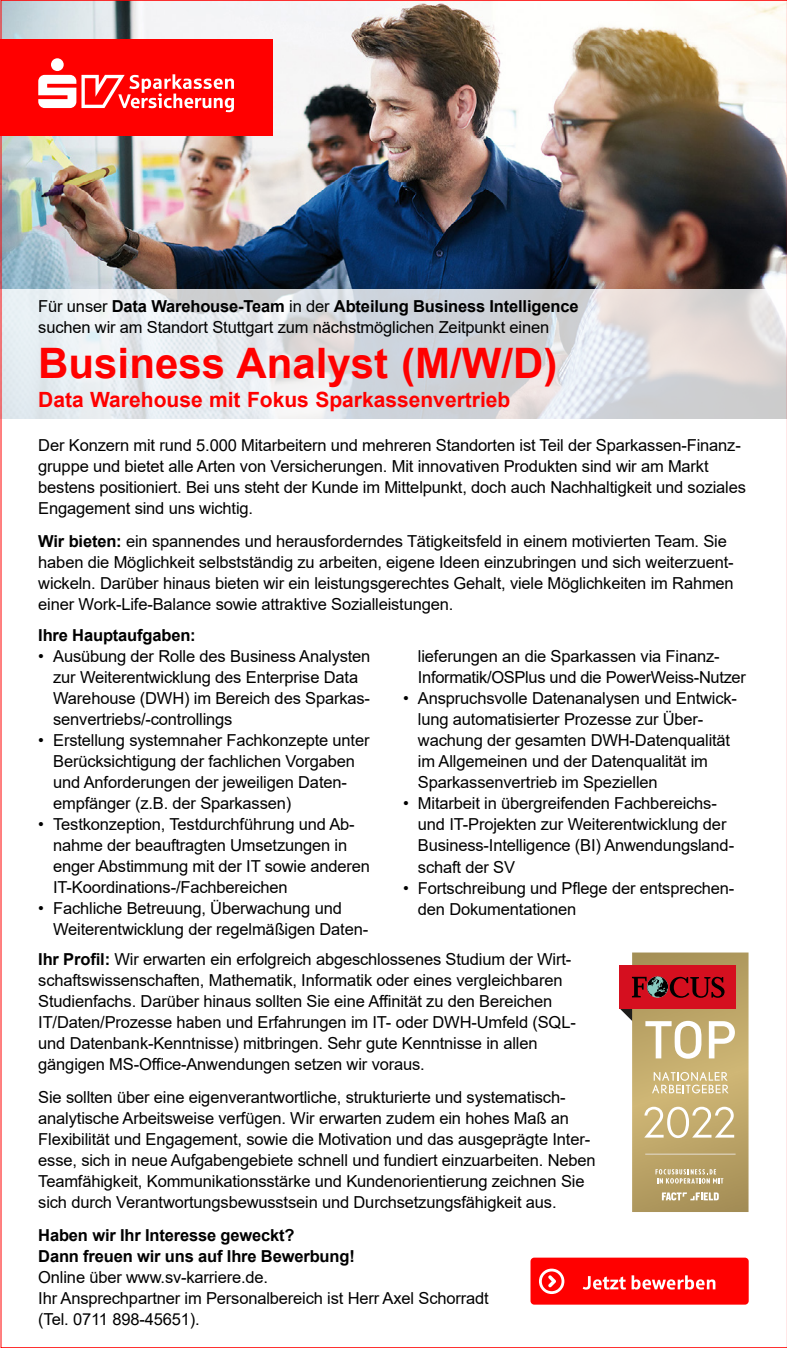
<style>
.page{position:relative;width:787px;height:1348px;background:#fff}
.page>*{position:absolute;margin:0;border:0;box-sizing:border-box;transform-origin:0 0}
.t1{font:700 42px "Arial";color:#f00}
.t2{font:700 21px "Arial";color:#f00}
.t3{font:16.5px/21px "Arial";letter-spacing:-.01em;color:#000}
.t4{font:700 16.5px/21px "Arial";letter-spacing:-.01em;color:#000}
.s1{font-weight:700}
</style>
<div class="page">
<img style="left:0;top:0;width:785px;height:289px">
<div style="left:0;top:39px;width:272px;height:97px;background:#f00"></div>
<div style="left:51px;top:58px;width:13px;height:13px;background:#fff;border-radius:50%"></div>
<svg style="left:38px;top:74px;width:196px;height:38px"></svg>
<svg style="left:0;top:289px;width:785px;height:131px"></svg>
<div style="left:530px;top:1258px;width:218px;height:47px;background:#f00;border-radius:4px"></div>
<svg style="left:539px;top:1269px;width:25px;height:25px"></svg>
<svg style="left:582px;top:1275px;width:133px;height:14px"></svg>
<img style="left:632px;top:952px;width:116px;height:260px">
<hr style="left:645px;top:1153px;width:90px;height:2px;background:#daceb5">
<svg style="left:662px;top:1192px;width:56px;height:8px"></svg>
<svg style="left:652px;top:1072px;width:76px;height:21px"></svg>
<svg style="left:619px;top:1008px;width:82px;height:51px"></svg>
<svg style="left:708px;top:1021px;width:27px;height:37px"></svg>
<div style="left:619px;top:965px;width:116px;height:43px;background:#d50f1f"></div>
<svg style="left:632px;top:976px;width:92px;height:22px"></svg>
<svg style="left:644px;top:1107px;width:90px;height:31px"></svg>
<svg style="left:655px;top:1169px;width:68px;height:14px"></svg>
<p class="t3" style="left:38px;top:296px;width:542px">Für unser <span class="s1">Data Warehouse-Team</span> in der <span class="s1">Abteilung Business Intelligence </span>suchen wir am Standort Stuttgart zum nächstmöglichen Zeitpunkt einen</p>
<h1 class="t1" style="left:38px;top:334px;width:520px">Business Analyst (M/W/D)</h1>
<p class="t2" style="left:38px;top:384px;width:473px">Data Warehouse mit Fokus Sparkassenvertrieb</p>
<p class="t3" style="left:38px;top:435px;width:709px">Der Konzern mit rund 5.000 Mitarbeitern und mehreren Standorten ist Teil der Sparkassen-Finanz&shy;gruppe und bietet alle Arten von Versicherungen. Mit innovativen Produkten sind wir am Markt bestens positioniert. Bei uns steht der Kunde im Mittelpunkt, doch auch Nachhaltigkeit und soziales Engagement sind uns wichtig.</p>
<p class="t3" style="left:38px;top:531px;width:697px"><span class="s1">Wir bieten:</span> ein spannendes und herausforderndes Tätigkeitsfeld in einem motivierten Team. Sie haben die Möglichkeit selbstständig zu arbeiten, eigene Ideen einzubringen und sich weiterzuent&shy;wickeln. Darüber hinaus bieten wir ein leistungsgerechtes Gehalt, viele Möglichkeiten im Rahmen einer Work-Life-Balance sowie attraktive Sozialleistungen.</p>
<p class="t4" style="left:38px;top:625px;width:159px">Ihre Hauptaufgaben:</p>
<p class="t3" style="left:53px;top:646px;width:319px;text-indent:-15px">• Ausübung der Rolle des Business Analysten zur Weiterentwicklung des Enterprise Data Warehouse (DWH) im Bereich des Sparkas&shy;senvertriebs/-controllings</p>
<p class="t3" style="left:53px;top:730px;width:318px;text-indent:-15px">• Erstellung systemnaher Fachkonzepte unter Berücksichtigung der fachlichen Vorgaben und Anforderungen der jeweiligen Daten&shy;empfänger (z.B. der Sparkassen)</p>
<p class="t3" style="left:53px;top:814px;width:318px;text-indent:-15px">• Testkonzeption, Testdurchführung und Ab&shy;nahme der beauftragten Umsetzungen in enger Abstimmung mit der IT sowie anderen IT-Koordinations-/Fachbereichen</p>
<p class="t3" style="left:53px;top:898px;width:316px;text-indent:-15px">• Fachliche Betreuung, Überwachung und<br>Weiterentwicklung der regelmäßigen Daten-</p>
<p class="t3" style="left:418px;top:646px;width:329px">lieferungen an die Sparkassen via Finanz-<br>Informatik/OSPlus und die PowerWeiss-Nutzer</p>
<p class="t3" style="left:418px;top:688px;width:320px;text-indent:-15px">• Anspruchsvolle Datenanalysen und Entwick&shy;lung automatisierter Prozesse zur Über&shy;wachung der gesamten DWH-Datenqualität im Allgemeinen und der Datenqualität im Sparkassenvertrieb im Speziellen</p>
<p class="t3" style="left:418px;top:793px;width:318px;text-indent:-15px">• Mitarbeit in übergreifenden Fachbereichs&shy;und IT-Projekten zur Weiterentwicklung der Business-Intelligence (BI) Anwendungsland&shy;schaft der SV</p>
<p class="t3" style="left:418px;top:877px;width:318px;text-indent:-15px">• Fortschreibung und Pflege der entsprechen&shy;den Dokumentationen</p>
<p class="t3" style="left:38px;top:948px;width:539px"><span class="s1">Ihr Profil:</span> Wir erwarten ein erfolgreich abgeschlossenes Studium der Wirt&shy;schaftswissenschaften, Mathematik, Informatik oder eines vergleichbaren Studienfachs. Darüber hinaus sollten Sie eine Affinität zu den Bereichen IT/Daten/Prozesse haben und Erfahrungen im IT- oder DWH-Umfeld (SQL&shy;und Datenbank-Kenntnisse) mitbringen. Sehr gute Kenntnisse in allen gängigen MS-Office-Anwendungen setzen wir voraus.</p>
<p class="t3" style="left:38px;top:1086px;width:559px">Sie sollten über eine eigenverantwortliche, strukturierte und systematisch&shy;analytische Arbeitsweise verfügen. Wir erwarten zudem ein hohes Maß an Flexibilität und Engagement, sowie die Motivation und das ausgeprägte Inter&shy;esse, sich in neue Aufgabengebiete schnell und fundiert einzuarbeiten. Neben Teamfähigkeit, Kommunikationsstärke und Kundenorientierung zeichnen Sie sich durch Verantwortungsbewusstsein und Durchsetzungsfähigkeit aus.</p>
<p class="t4" style="left:38px;top:1224px;width:318px">Haben wir Ihr Interesse geweckt?<br>Dann freuen wir uns auf Ihre Bewerbung!</p>
<p class="t3" style="left:38px;top:1266px;width:452px">Online über www.sv-karriere.de.<br>Ihr Ansprechpartner im Personalbereich ist Herr Axel Schorradt (Tel. 0711 898-45651).</p>
</div>
